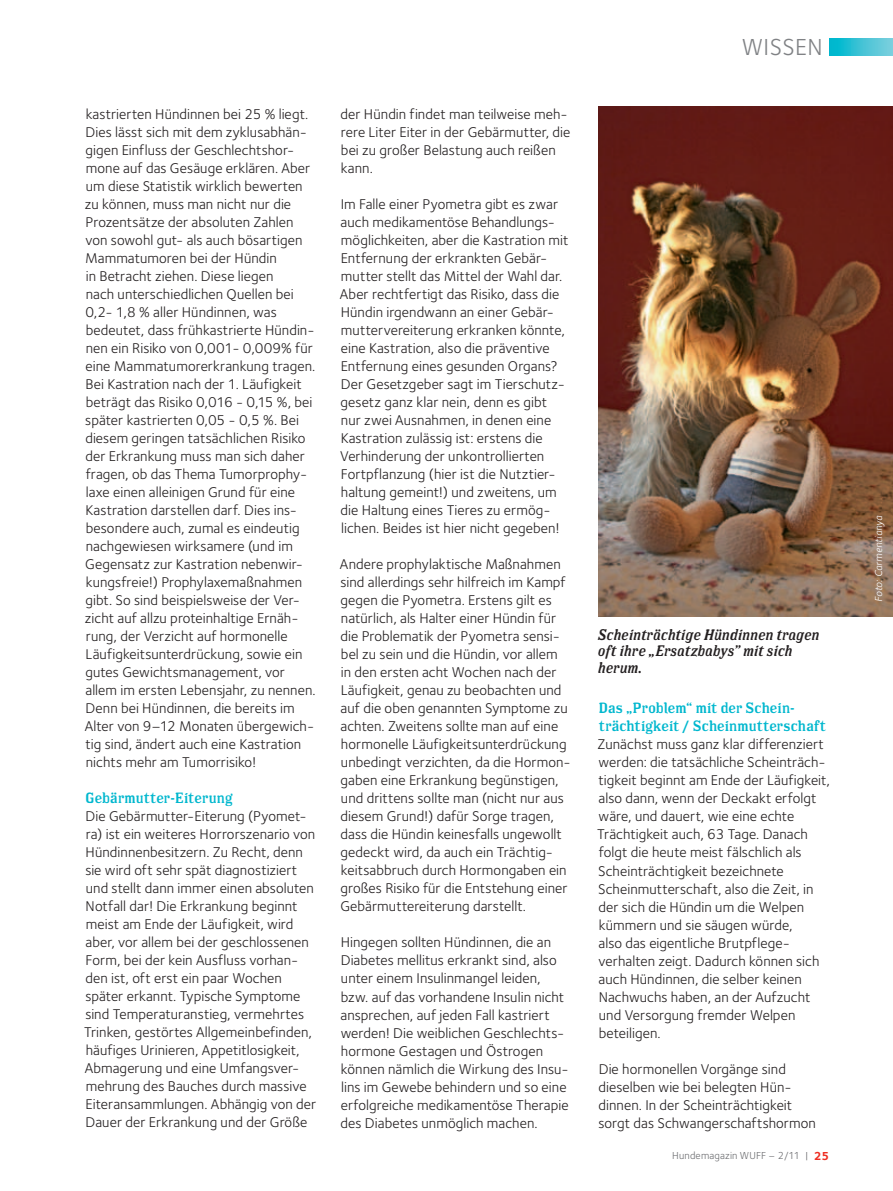
<style>
.page{position:relative;width:893px;height:1191px;background:#fff}
.page>*{position:absolute;margin:0;border:0;box-sizing:border-box;transform-origin:0 0}
.t1{font:24px "Foundry Sterling";color:#808285}
.t2{font:italic 15px/16.5px "Los Feliz";letter-spacing:.025em;color:#231f20}
.t3{font:14.7px/18px "Foundry Sterling";letter-spacing:.005em;color:#231f20}
.t4{font:14.7px/18px "Los Feliz Roman";color:#00b7ce}
.t5{font:10.5px "Foundry Sterling";letter-spacing:.015em;color:#6c6d70}
.t6{font:italic 10.5px "Foundry Sterling";letter-spacing:.005em;color:#fff}
.s1{font-weight:700;font-size:12px;color:#ee2e22}
</style>
<div class="page">
<img style="left:598px;top:106px;width:295px;height:511px">
<div style="left:829px;top:38px;width:64px;height:17px;background:linear-gradient(to right,#00b6cd,#80cfde)"></div>
<p class="t3" style="left:85px;top:105px;width:232px">kastrierten Hündinnen bei 25 % liegt.<br>Dies lässt sich mit dem zyklusabhän&shy;gigen Einfluss der Geschlechtshor&shy;mone auf das Gesäuge erklären. Aber um diese Statistik wirklich bewerten zu können, muss man nicht nur die Prozentsätze der absoluten Zahlen von sowohl gut- als auch bösartigen Mammatumoren bei der Hündin<br>in Betracht ziehen. Diese liegen<br>nach unterschiedlichen Quellen bei 0,2- 1,8 % aller Hündinnen, was bedeutet, dass frühkastrierte Hündin&shy;nen ein Risiko von 0,001- 0,009% für eine Mammatumorerkrankung tragen.<br>Bei Kastration nach der 1. Läufigkeit beträgt das Risiko 0,016 - 0,15 %, bei später kastrierten 0,05 - 0,5 %. Bei diesem geringen tatsächlichen Risiko der Erkrankung muss man sich daher fragen, ob das Thema Tumorprophy&shy;laxe einen alleinigen Grund für eine Kastration darstellen darf. Dies ins&shy;besondere auch, zumal es eindeutig nachgewiesen wirksamere (und im Gegensatz zur Kastration nebenwir&shy;kungsfreie!) Prophylaxemaßnahmen gibt. So sind beispielsweise der Ver&shy;zicht auf allzu proteinhaltige Ernäh&shy;rung, der Verzicht auf hormonelle Läufigkeitsunterdrückung, sowie ein gutes Gewichtsmanagement, vor allem im ersten Lebensjahr, zu nennen.<br>Denn bei Hündinnen, die bereits im Alter von 9–12 Monaten übergewich&shy;tig sind, ändert auch eine Kastration nichts mehr am Tumorrisiko!</p>
<p class="t4" style="left:86px;top:788px;width:148px">Gebärmutter-Eiterung</p>
<p class="t3" style="left:84px;top:807px;width:234px">Die Gebärmutter- Eiterung (Pyomet&shy;ra) ist ein weiteres Horrorszenario von Hündinnenbesitzern. Zu Recht, denn sie wird oft sehr spät diagnostiziert und stellt dann immer einen absoluten Notfall dar! Die Erkrankung beginnt meist am Ende der Läufigkeit, wird aber, vor allem bei der geschlossenen Form, bei der kein Ausfluss vorhan&shy;den ist, oft erst ein paar Wochen später erkannt. Typische Symptome sind Temperaturanstieg, vermehrtes Trinken, gestörtes Allgemeinbefinden, häufiges Urinieren, Appetitlosigkeit, Abmagerung und eine Umfangsver&shy;mehrung des Bauches durch massive Eiteransammlungen. Abhängig von der Dauer der Erkrankung und der Größe</p>
<p class="t3" style="left:341px;top:105px;width:231px">der Hündin findet man teilweise meh&shy;rere Liter Eiter in der Gebärmutter, die bei zu großer Belastung auch reißen kann.</p>
<p class="t3" style="left:340px;top:195px;width:230px">Im Falle einer Pyometra gibt es zwar auch medikamentöse Behandlungs&shy;möglichkeiten, aber die Kastration mit Entfernung der erkrankten Gebär&shy;mutter stellt das Mittel der Wahl dar.<br>Aber rechtfertigt das Risiko, dass die Hündin irgendwann an einer Gebär&shy;muttervereiterung erkranken könnte, eine Kastration, also die präventive Entfernung eines gesunden Organs?<br>Der Gesetzgeber sagt im Tierschutz&shy;gesetz ganz klar nein, denn es gibt nur zwei Ausnahmen, in denen eine Kastration zulässig ist: erstens die Verhinderung der unkontrollierten Fortpflanzung (hier ist die Nutztier&shy;haltung gemeint!) und zweitens, um die Haltung eines Tieres zu ermög&shy;lichen. Beides ist hier nicht gegeben!</p>
<p class="t3" style="left:340px;top:555px;width:232px">Andere prophylaktische Maßnahmen sind allerdings sehr hilfreich im Kampf gegen die Pyometra. Erstens gilt es natürlich, als Halter einer Hündin für die Problematik der Pyometra sensi&shy;bel zu sein und die Hündin, vor allem<br>in den ersten acht Wochen nach der Läufigkeit, genau zu beobachten und auf die oben genannten Symptome zu achten. Zweitens sollte man auf eine hormonelle Läufigkeitsunterdrückung unbedingt verzichten, da die Hormon&shy;gaben eine Erkrankung begünstigen, und drittens sollte man (nicht nur aus diesem Grund!) dafür Sorge tragen, dass die Hündin keinesfalls ungewollt gedeckt wird, da auch ein Trächtig&shy;keitsabbruch durch Hormongaben ein großes Risiko für die Entstehung einer Gebärmuttereiterung darstellt.</p>
<p class="t3" style="left:341px;top:933px;width:230px">Hingegen sollten Hündinnen, die an Diabetes mellitus erkrankt sind, also unter einem Insulinmangel leiden, bzw. auf das vorhandene Insulin nicht ansprechen, auf jeden Fall kastriert werden! Die weiblichen Geschlechts&shy;hormone Gestagen und Östrogen können nämlich die Wirkung des Insu&shy;lins im Gewebe behindern und so eine erfolgreiche medikamentöse Therapie des Diabetes unmöglich machen.</p>
<h1 class="t1" style="left:742px;top:33px;width:34px">Wissen</h1>
<p class="t2" style="left:598px;top:625px;width:223px">Scheinträchtige Hündinnen tragen oft ihre „Ersatzbabys” mit sich herum.</p>
<p class="t4" style="left:599px;top:699px;width:229px">Das „Problem“ mit der Schein&shy;trächtigkeit / Scheinmutterschaft</p>
<p class="t3" style="left:597px;top:735px;width:234px">Zunächst muss ganz klar differenziert werden: die tatsächliche Scheinträch&shy;tigkeit beginnt am Ende der Läufigkeit, also dann, wenn der Deckakt erfolgt wäre, und dauert, wie eine echte Trächtigkeit auch, 63 Tage. Danach folgt die heute meist fälschlich als Scheinträchtigkeit bezeichnete Scheinmutterschaft, also die Zeit, in der sich die Hündin um die Welpen kümmern und sie säugen würde,<br>also das eigentliche Brutpflege&shy;verhalten zeigt. Dadurch können sich auch Hündinnen, die selber keinen Nachwuchs haben, an der Aufzucht und Versorgung fremder Welpen beteiligen.</p>
<p class="t3" style="left:598px;top:1059px;width:219px">Die hormonellen Vorgänge sind dieselben wie bei belegten Hün&shy;dinnen. In der Scheinträchtigkeit sorgt das Schwangerschaftshormon</p>
<p class="t5" style="left:672px;top:1149px;width:159px">Hundemagazin WUFF – 2/11 | <span class="s1">25</span></p>
<p class="t6" style="left:873px;top:602px;width:88px;rotate:-90deg">Foto: Carmentianya</p>
</div>
